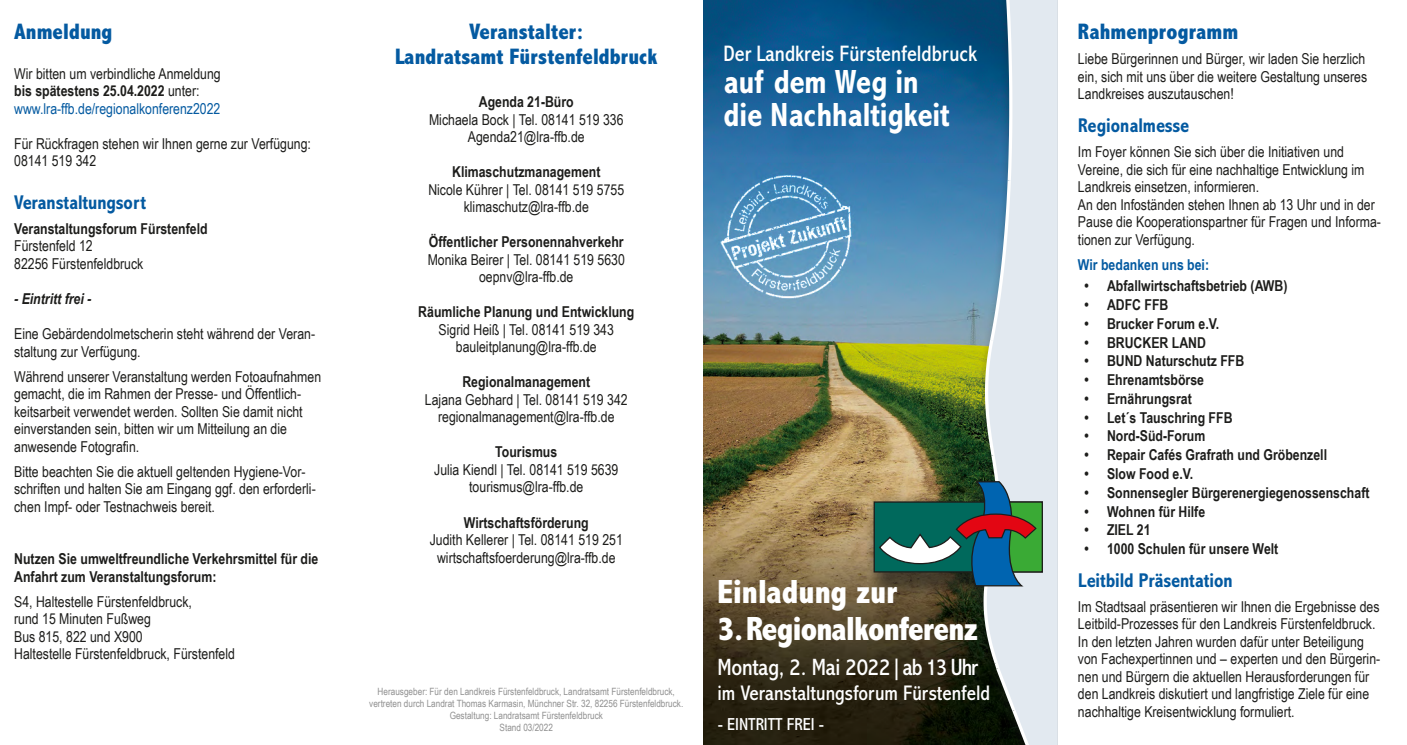
<style>
.page{position:relative;width:1407px;height:745px;background:#fff}
.page>*{position:absolute;margin:0;border:0;box-sizing:border-box;transform-origin:0 0}
.t1{font:700 condensed 33.75px/32.5px "Abadi MT Pro";color:#fff}
.t2{font:800 condensed 33.75px "Abadi MT Pro";letter-spacing:-.025em;color:#fff}
.t3{font:800 condensed 33.75px "Abadi MT Pro";color:#fff}
.t4{font:condensed 23.75px "Abadi MT Pro";letter-spacing:-.01em;color:#fff}
.t5{font:800 condensed 22.5px/25px "Abadi MT Pro";color:#045aa1;text-align:center}
.t6{font:condensed 22.5px "Abadi MT Pro";color:#fff}
.t7{font:condensed 21.25px "Abadi MT Pro";color:#fff}
.t8{font:700 condensed 20px "Abadi MT Pro";color:#045aa1}
.t9{font:condensed 17.5px "Abadi MT Pro";color:#fff}
.t10{font:15px/17.5px "Arial Narrow";color:#1d1d1b}
.t11{font:700 15px/17.5px "Arial Narrow";color:#1d1d1b}
.t12{font:700 15px "Arial Narrow";color:#045aa1}
.t13{font:italic 700 15px "Arial Narrow";color:#1d1d1b}
.t14{font:10px/12px "Arial Narrow";color:#909090;text-align:center}
.s1{font-weight:700}
.s2{color:#045aa1}
</style>
<div class="page">
<img style="left:703px;top:0;width:162px;height:744px">
<div style="left:865px;top:0;width:193px;height:744px;background:#1d1d1b;opacity:.59"></div>
<div style="left:1037px;top:0;width:21px;height:744px;background:#e2e9f0"></div>
<div style="left:996px;top:501px;width:46px;height:70px;background:#3aaa35"></div>
<div style="left:995px;top:501px;width:48px;height:71px;border:1px solid #1d1d1b"></div>
<svg style="left:878px;top:0;width:159px;height:744px;background:#628284"></svg>
<h3 class="t5" style="left:14px;top:19px;width:100px">Anmeldung</h3>
<p class="t10" style="left:14px;top:64px;width:208px">Wir bitten um verbindliche Anmeldung <span class="s1">bis spätestens 25.04.2022</span> unter: <span class="s2">www.lra-ffb.de/regionalkonferenz2022</span></p>
<p class="t10" style="left:14px;top:134px;width:298px">Für Rückfragen stehen wir Ihnen gerne zur Verfügung:<br>08141 519 342</p>
<h3 class="t8" style="left:14px;top:191px;width:133px">Veranstaltungsort</h3>
<p class="t11" style="left:14px;top:219px;width:195px">Veranstaltungsforum Fürstenfeld</p>
<p class="t10" style="left:14px;top:237px;width:131px">Fürstenfeld 12<br>82256 Fürstenfeldbruck</p>
<p class="t13" style="left:14px;top:287px;width:79px">- Eintritt frei -</p>
<p class="t10" style="left:14px;top:324px;width:302px">Eine Gebärdendolmetscherin steht während der Veran&shy;staltung zur Verfügung.</p>
<p class="t10" style="left:14px;top:367px;width:309px">Während unserer Veranstaltung werden Fotoaufnahmen gemacht, die im Rahmen der Presse- und Öffentlich&shy;keitsarbeit verwendet werden. Sollten Sie damit nicht einverstanden sein, bitten wir um Mitteilung an die anwesende Fotografin.</p>
<p class="t10" style="left:14px;top:462px;width:303px">Bitte beachten Sie die aktuell geltenden Hygiene-Vor&shy;schriften und halten Sie am Eingang ggf. den erforderli&shy;chen Impf- oder Testnachweis bereit.</p>
<p class="t11" style="left:14px;top:549px;width:306px">Nutzen Sie umweltfreundliche Verkehrsmittel für die<br>Anfahrt zum Veranstaltungsforum:</p>
<p class="t10" style="left:14px;top:592px;width:222px">S4, Haltestelle Fürstenfeldbruck,<br>rund 15 Minuten Fußweg<br>Bus 815, 822 und X900<br>Haltestelle Fürstenfeldbruck, Fürstenfeld</p>
<h3 class="t5" style="left:395px;top:20px;width:264px">Veranstalter:<br>Landratsamt Fürstenfeldbruck</h3>
<p class="t11" style="left:479px;top:92px;width:96px">Agenda 21-Büro</p>
<p class="t10" style="left:429px;top:110px;width:196px;text-align:center">Michaela Bock | Tel. 08141 519 336<br>Agenda21@lra-ffb.de</p>
<p class="t11" style="left:452px;top:162px;width:150px">Klimaschutzmanagement</p>
<p class="t10" style="left:428px;top:180px;width:197px;text-align:center">Nicole Kührer | Tel. 08141 519 5755 klimaschutz@lra-ffb.de</p>
<p class="t11" style="left:429px;top:232px;width:196px">Öffentlicher Personennahverkehr</p>
<p class="t10" style="left:428px;top:250px;width:199px;text-align:center">Monika Beirer | Tel. 08141 519 5630 oepnv@lra-ffb.de</p>
<p class="t11" style="left:418px;top:302px;width:217px">Räumliche Planung und Entwicklung</p>
<p class="t10" style="left:439px;top:320px;width:177px;text-align:center">Sigrid Heiß | Tel. 08141 519 343 bauleitplanung@lra-ffb.de</p>
<p class="t11" style="left:462px;top:372px;width:129px">Regionalmanagement</p>
<p class="t10" style="left:425px;top:390px;width:204px;text-align:center">Lajana Gebhard | Tel. 08141 519 342 regionalmanagement@lra-ffb.de</p>
<p class="t11" style="left:495px;top:442px;width:63px">Tourismus</p>
<p class="t10" style="left:434px;top:460px;width:186px;text-align:center">Julia Kiendl | Tel. 08141 519 5639 tourismus@lra-ffb.de</p>
<p class="t11" style="left:464px;top:512px;width:126px">Wirtschaftsförderung</p>
<p class="t10" style="left:430px;top:530px;width:195px;text-align:center">Judith Kellerer | Tel. 08141 519 251 wirtschaftsfoerderung@lra-ffb.de</p>
<p class="t14" style="left:369px;top:684px;width:315px">Herausgeber: Für den Landkreis Fürstenfeldbruck, Landratsamt Fürstenfeldbruck, vertreten durch Landrat Thomas Karmasin, Münchner Str. 32, 82256 Fürstenfeldbruck.<br>Gestaltung: Landratsamt Fürstenfeldbruck<br>Stand 03/2022</p>
<h3 class="t6" style="left:723px;top:41px;width:255px">Der Landkreis Fürstenfeldbruck</h3>
<h1 class="t1" style="left:723px;top:66px;width:227px">auf dem Weg in die Nachhaltigkeit</h1>
<h1 class="t3" style="left:717px;top:573px;width:181px">Einladung zur</h1>
<h1 class="t2" style="left:717px;top:609px;width:262px">3. Regionalkonferenz</h1>
<h2 class="t4" style="left:717px;top:654px;width:262px">Montag, 2. Mai 2022|ab 13 Uhr</h2>
<h3 class="t7" style="left:717px;top:681px;width:274px">im Veranstaltungsforum Fürstenfeld</h3>
<p class="t9" style="left:718px;top:714px;width:108px">- EINTRITT FREI -</p>
<h3 class="t5" style="left:1078px;top:20px;width:162px">Rahmenprogramm</h3>
<p class="t10" style="left:1078px;top:50px;width:291px">Liebe Bürgerinnen und Bürger, wir laden Sie herzlich ein, sich mit uns über die weitere Gestaltung unseres<br>Landkreises auszutauschen!</p>
<h3 class="t8" style="left:1078px;top:114px;width:112px">Regionalmesse</h3>
<p class="t10" style="left:1078px;top:142px;width:304px">Im Foyer können Sie sich über die Initiativen und Vereine, die sich für eine nachhaltige Entwicklung im Landkreis einsetzen, informieren.<br>An den Infoständen stehen Ihnen ab 13 Uhr und in der Pause die Kooperationspartner für Fragen und Informa&shy;tionen zur Verfügung.</p>
<p class="t12" style="left:1078px;top:253px;width:133px">Wir bedanken uns bei:</p>
<p class="t11" style="left:1084px;top:276px;width:204px">• Abfallwirtschaftsbetrieb (AWB)</p>
<p class="t11" style="left:1084px;top:295px;width:85px">• ADFC FFB</p>
<p class="t11" style="left:1084px;top:314px;width:136px">• Brucker Forum e.V.</p>
<p class="t11" style="left:1084px;top:332px;width:123px">• BRUCKER LAND</p>
<p class="t11" style="left:1084px;top:351px;width:161px">• BUND Naturschutz FFB</p>
<p class="t11" style="left:1084px;top:370px;width:121px">• Ehrenamtsbörse</p>
<p class="t11" style="left:1084px;top:389px;width:109px">• Ernährungsrat</p>
<p class="t11" style="left:1084px;top:407px;width:150px">• Let´s Tauschring FFB</p>
<p class="t11" style="left:1084px;top:426px;width:122px">• Nord-Süd-Forum</p>
<p class="t11" style="left:1084px;top:445px;width:244px">• Repair Cafés Grafrath und Gröbenzell</p>
<p class="t11" style="left:1084px;top:464px;width:110px">• Slow Food e.V.</p>
<p class="t11" style="left:1084px;top:482px;width:286px">• Sonnensegler Bürgerenergiegenossenschaft</p>
<p class="t11" style="left:1084px;top:501px;width:122px">• Wohnen für Hilfe</p>
<p class="t11" style="left:1084px;top:520px;width:68px">• ZIEL 21</p>
<p class="t11" style="left:1084px;top:539px;width:195px">• 1000 Schulen für unsere Welt</p>
<h3 class="t8" style="left:1078px;top:568px;width:156px">Leitbild Präsentation</h3>
<p class="t10" style="left:1078px;top:596px;width:304px">Im Stadtsaal präsentieren wir Ihnen die Ergebnisse des Leitbild-Prozesses für den Landkreis Fürstenfeldbruck.<br>In den letzten Jahren wurden dafür unter Beteiligung von Fachexpertinnen und – experten und den Bürgerin&shy;nen und Bürgern die aktuellen Herausforderungen für den Landkreis diskutiert und langfristige Ziele für eine nachhaltige Kreisentwicklung formuliert.</p>
</div>
